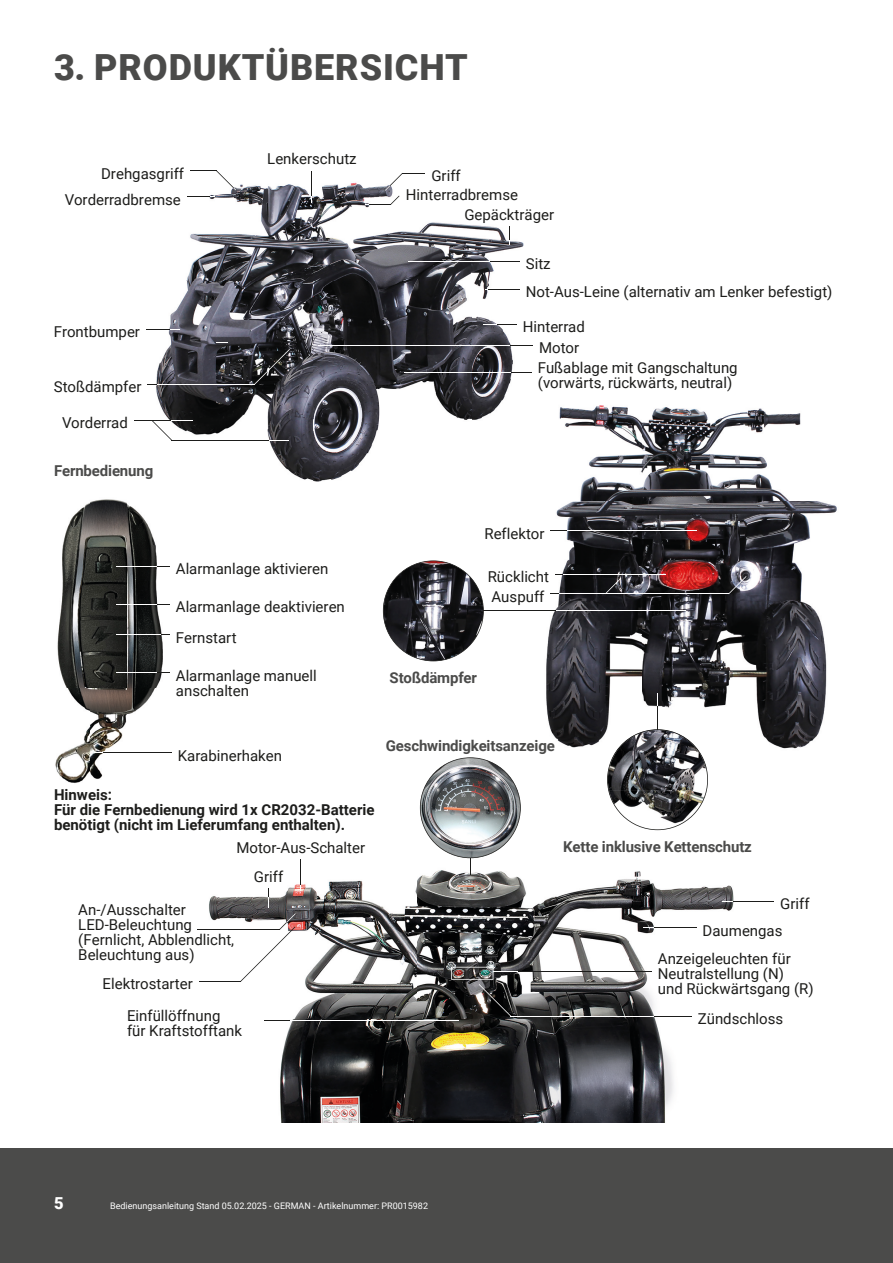
<style>
.page{position:relative;width:893px;height:1263px;background:#fff}
.page>*{position:absolute;margin:0;border:0;box-sizing:border-box;transform-origin:0 0}
.t1{font:900 36px "Roboto";letter-spacing:.025em;color:#4b4b4a}
.t2{font:900 16.5px "Roboto";color:#fff}
.t3{font:15px/15px "Roboto";color:#1d1d1b}
.t4{font:700 15px/15px "Roboto";color:#1d1d1b}
.t5{font:700 15px "Roboto";letter-spacing:-.01em;color:#4b4b4a}
.t6{font:9px "Roboto";color:#fff}
</style>
<div class="page">
<div style="left:0;top:1148px;width:893px;height:115px;background:#4b4b4a"></div>
<img style="left:209px;top:871px;width:525px;height:252px">
<svg style="left:607px;top:751px;width:101px;height:79px"></svg>
<svg style="left:383px;top:560px;width:101px;height:101px"></svg>
<img style="left:546px;top:405px;width:291px;height:344px">
<img style="left:616px;top:729px;width:83px;height:22px">
<img style="left:156px;top:181px;width:368px;height:301px">
<hr style="left:443px;top:261px;width:76px;height:1px;background:#1d1d1b">
<hr style="left:486px;top:289px;width:33px;height:1px;background:#1d1d1b">
<svg style="left:551px;top:530px;width:17px;height:1px"></svg>
<hr style="left:483px;top:610px;width:96px;height:1px;background:#1d1d1b">
<hr style="left:657px;top:693px;width:1px;height:37px;background:#1d1d1b">
<hr style="left:312px;top:171px;width:1px;height:32px;background:#1d1d1b">
<hr style="left:392px;top:345px;width:141px;height:1px;background:#1d1d1b">
<hr style="left:415px;top:372px;width:116px;height:1px;background:#1d1d1b">
<svg style="left:484px;top:324px;width:32px;height:1px"></svg>
<hr style="left:408px;top:261px;width:81px;height:1px;background:#fff">
<svg style="left:366px;top:173px;width:59px;height:32px"></svg>
<svg style="left:187px;top:196px;width:27px;height:1px"></svg>
<hr style="left:134px;top:420px;width:41px;height:1px;background:#1d1d1b">
<hr style="left:171px;top:440px;width:117px;height:1px;background:#1d1d1b">
<svg style="left:152px;top:420px;width:41px;height:20px"></svg>
<svg style="left:270px;top:440px;width:19px;height:1px"></svg>
<hr style="left:318px;top:345px;width:192px;height:1px;background:#fff">
<svg style="left:191px;top:170px;width:45px;height:20px"></svg>
<svg style="left:509px;top:226px;width:1px;height:19px"></svg>
<svg style="left:146px;top:329px;width:33px;height:1px"></svg>
<hr style="left:568px;top:530px;width:129px;height:1px;background:#fff">
<hr style="left:563px;top:574px;width:102px;height:1px;background:#fff">
<hr style="left:560px;top:593px;width:169px;height:1px;background:#fff">
<hr style="left:556px;top:610px;width:130px;height:1px;background:#fff">
<svg style="left:728px;top:576px;width:18px;height:18px"></svg>
<svg style="left:605px;top:578px;width:16px;height:15px"></svg>
<hr style="left:158px;top:384px;width:97px;height:1px;background:#fff">
<svg style="left:254px;top:349px;width:36px;height:36px"></svg>
<hr style="left:404px;top:372px;width:107px;height:1px;background:#fff">
<svg style="left:657px;top:693px;width:1px;height:13px"></svg>
<hr style="left:723px;top:901px;width:51px;height:1px;background:#1d1d1b">
<hr style="left:645px;top:927px;width:51px;height:1px;background:#1d1d1b">
<hr style="left:506px;top:971px;width:145px;height:1px;background:#1d1d1b">
<hr style="left:528px;top:1016px;width:163px;height:1px;background:#1d1d1b">
<hr style="left:300px;top:859px;width:1px;height:30px;background:#1d1d1b">
<svg style="left:420px;top:757px;width:101px;height:117px"></svg>
<hr style="left:197px;top:929px;width:83px;height:1px;background:#1d1d1b">
<hr style="left:199px;top:981px;width:41px;height:1px;background:#1d1d1b">
<hr style="left:265px;top:1020px;width:49px;height:1px;background:#1d1d1b">
<svg style="left:268px;top:888px;width:1px;height:19px"></svg>
<svg style="left:240px;top:913px;width:56px;height:69px"></svg>
<hr style="left:290px;top:1020px;width:169px;height:1px;background:#fff">
<hr style="left:511px;top:1016px;width:143px;height:1px;background:#fff">
<svg style="left:451px;top:967px;width:67px;height:49px;background:#454444"></svg>
<img style="left:55px;top:499px;width:108px;height:284px">
<hr style="left:95px;top:752px;width:76px;height:1px;background:#1d1d1b">
<svg style="left:157px;top:604px;width:12px;height:1px"></svg>
<svg style="left:157px;top:566px;width:12px;height:1px"></svg>
<svg style="left:157px;top:672px;width:12px;height:1px"></svg>
<hr style="left:117px;top:634px;width:44px;height:1px;background:#fff">
<hr style="left:117px;top:604px;width:40px;height:1px;background:#fff">
<hr style="left:117px;top:566px;width:40px;height:1px;background:#fff">
<hr style="left:117px;top:672px;width:40px;height:1px;background:#fff">
<h1 class="t1" style="left:54px;top:42px;width:415px">3. PRODUKTÜBERSICHT</h1>
<p class="t3" style="left:267px;top:151px;width:91px">Lenkerschutz</p>
<p class="t3" style="left:101px;top:165px;width:84px">Drehgasgriff</p>
<p class="t3" style="left:431px;top:168px;width:31px">Griff</p>
<p class="t3" style="left:65px;top:191px;width:117px">Vorderradbremse</p>
<p class="t3" style="left:54px;top:324px;width:88px">Frontbumper</p>
<p class="t3" style="left:54px;top:379px;width:89px">Stoßdämpfer</p>
<p class="t3" style="left:62px;top:415px;width:67px">Vorderrad</p>
<p class="t5" style="left:54px;top:460px;width:101px">Fernbedienung</p>
<p class="t3" style="left:406px;top:187px;width:114px">Hinterradbremse</p>
<p class="t3" style="left:464px;top:207px;width:91px">Gepäckträger</p>
<p class="t3" style="left:526px;top:249px;width:308px;line-height:28px">Sitz<br>Not-Aus-Leine (alternativ am Lenker befestigt)</p>
<p class="t3" style="left:539px;top:316px;width:47px;line-height:21px;text-indent:-16px">Hinterrad<br>Motor</p>
<p class="t3" style="left:538px;top:359px;width:201px">Fußablage mit Gangschaltung (vorwärts, rückwärts, neutral)</p>
<p class="t3" style="left:176px;top:561px;width:154px">Alarmanlage aktivieren</p>
<p class="t3" style="left:176px;top:599px;width:171px">Alarmanlage deaktivieren</p>
<p class="t3" style="left:176px;top:629px;width:62px">Fernstart</p>
<p class="t3" style="left:176px;top:667px;width:142px">Alarmanlage manuell anschalten</p>
<p class="t3" style="left:484px;top:525px;width:61px">Reflektor</p>
<p class="t3" style="left:488px;top:566px;width:63px;line-height:19.8px">Rücklicht<br>Auspuff</p>
<p class="t5" style="left:390px;top:668px;width:89px">Stoßdämpfer</p>
<p class="t3" style="left:178px;top:747px;width:106px">Karabinerhaken</p>
<p class="t4" style="left:54px;top:787px;width:322px">Hinweis:<br>Für die Fernbedienung wird 1x CR2032-Batterie benötigt (nicht im Lieferumfang enthalten).</p>
<p class="t3" style="left:236px;top:840px;width:130px">Motor-Aus-Schalter</p>
<p class="t3" style="left:78px;top:901px;width:157px">An-/Ausschalter<br>LED-Beleuchtung (Fernlicht, Abblendlicht,<br>Beleuchtung aus)</p>
<p class="t3" style="left:127px;top:968px;width:95px;line-height:31px;text-indent:-24px">Elektrostarter<br>Einfüllöffnung</p>
<p class="t3" style="left:127px;top:1022px;width:117px">für Kraftstofftank</p>
<p class="t3" style="left:254px;top:869px;width:31px">Griff</p>
<p class="t5" style="left:386px;top:735px;width:171px">Geschwindigkeitsanzeige</p>
<p class="t5" style="left:563px;top:836px;width:190px">Kette inklusive Kettenschutz</p>
<p class="t3" style="left:703px;top:890px;width:109px;line-height:26.5px;text-indent:78px">Griff<br>Daumengas</p>
<p class="t3" style="left:658px;top:951px;width:157px">Anzeigeleuchten für<br>Neutralstellung (N)<br>und Rückwärtsgang (R)</p>
<p class="t3" style="left:698px;top:1010px;width:87px">Zündschloss</p>
<p class="t2" style="left:54px;top:1192px;width:11px">5</p>
<p class="t6" style="left:110px;top:1200px;width:319px">Bedienungsanleitung Stand 05.02.2025 - GERMAN - Artikelnummer: PR0015982</p>
</div>
